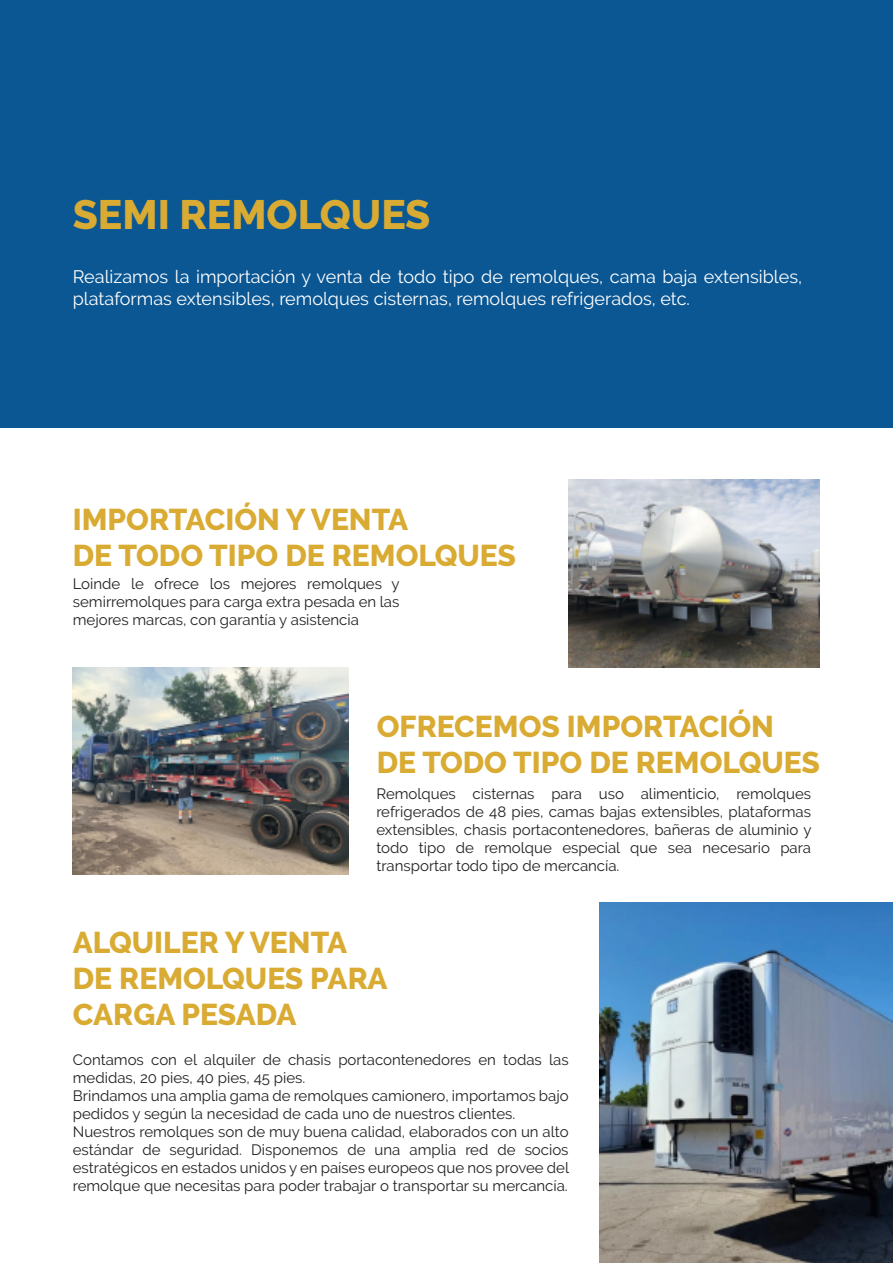
<style>
.page{position:relative;width:893px;height:1263px;background:#fff}
.page>*{position:absolute;margin:0;border:0;box-sizing:border-box;transform-origin:0 0}
.t1{font:800 40.95px "Raleway";color:#d9ab33}
.t2{font:800 30px/36px "Raleway";color:#d9ab33}
.t3{font:18px/21.6px "Raleway";color:#fff}
.t4{font:15px/18px "Raleway";color:#231f20;text-align:justify}
</style>
<div class="page">
<div style="left:0;top:0;width:893px;height:428px;background:#0b5793"></div>
<img style="left:73px;top:667px;width:275px;height:207px">
<img style="left:569px;top:480px;width:250px;height:187px">
<img style="left:600px;top:903px;width:293px;height:360px">
<h1 class="t1" style="left:73px;top:191px;width:359px">SEMI REMOLQUES</h1>
<p class="t3" style="left:73px;top:266px;width:731px">Realizamos la importación y venta de todo tipo de remolques, cama baja extensibles, plataformas extensibles, remolques cisternas, remolques refrigerados, etc.</p>
<h2 class="t2" style="left:73px;top:502px;width:445px">IMPORTACIÓN Y VENTA<br>DE TODO TIPO DE REMOLQUES</h2>
<p class="t4" style="left:73px;top:575px;width:328px">Loinde le ofrece los mejores remolques y semirremolques para carga extra pesada en las mejores marcas, con garantía y asistencia</p>
<h2 class="t2" style="left:377px;top:708px;width:445px">OFRECEMOS IMPORTACIÓN<br>DE TODO TIPO DE REMOLQUES</h2>
<p class="t4" style="left:376px;top:785px;width:437px">Remolques cisternas para uso alimenticio, remolques refrigerados de 48 pies, camas bajas extensibles, plataformas extensibles, chasis portacontenedores, bañeras de aluminio y todo tipo de remolque especial que sea necesario para transportar todo tipo de mercancía.</p>
<h2 class="t2" style="left:73px;top:925px;width:316px">ALQUILER Y VENTA<br>DE REMOLQUES PARA<br>CARGA PESADA</h2>
<p class="t4" style="left:73px;top:1050px;width:498px;text-align:left">Contamos con el alquiler de chasis portacontenedores en todas las medidas, 20 pies, 40 pies, 45 pies.<br>Brindamos una amplia gama de remolques camionero, importamos bajo pedidos y según la necesidad de cada uno de nuestros clientes.<br>Nuestros remolques son de muy buena calidad, elaborados con un alto estándar de seguridad. Disponemos de una amplia red de socios estratégicos en estados unidos y en países europeos que nos provee del remolque que necesitas para poder trabajar o transportar su mercancía.</p>
</div>
